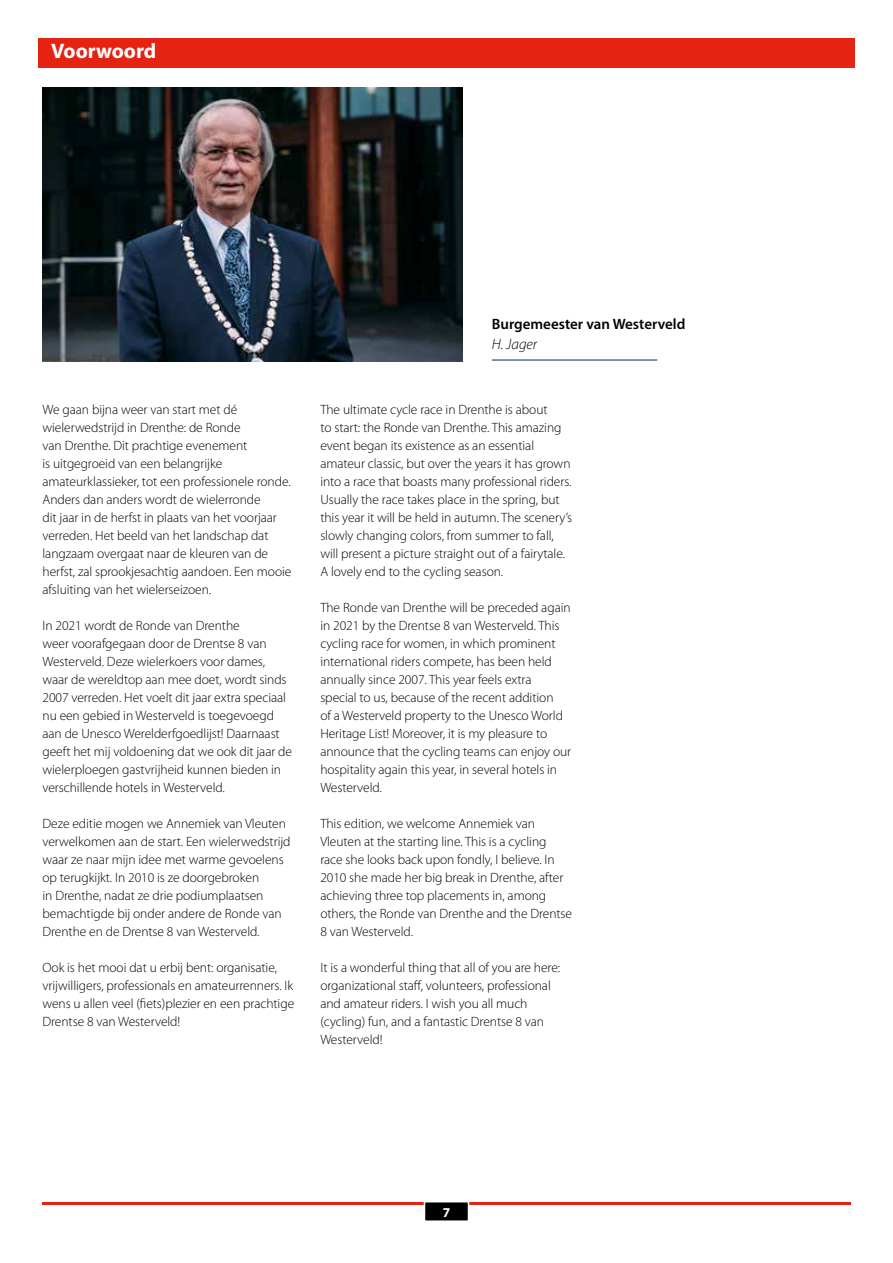
<style>
.page{position:relative;width:893px;height:1263px;background:#fff}
.page>*{position:absolute;margin:0;border:0;box-sizing:border-box;transform-origin:0 0}
.t1{font:700 21px "Myriad Pro";color:#fff}
.t2{font:600 15px "Myriad Pro";color:#000}
.t3{font:italic 300 15px "Myriad Pro";color:#000}
.t4{font:300 13.5px/18px "Myriad Pro";letter-spacing:-.005em;color:#000}
.t5{font:700 13.5px "Myriad Pro";color:#fff}
</style>
<div class="page">
<hr style="left:43px;top:1202px;width:382px;height:2px;background:#e42313">
<hr style="left:468px;top:1202px;width:382px;height:2px;background:#e42313">
<svg style="left:423px;top:1202px;width:47px;height:19px"></svg>
<div style="left:38px;top:38px;width:817px;height:30px;background:#e42313"></div>
<hr style="left:492px;top:360px;width:165px;height:1px;background:#002d51">
<img style="left:43px;top:87px;width:420px;height:274px">
<h1 class="t1" style="left:51px;top:38px;width:107px">Voorwoord</h1>
<p class="t4" style="left:43px;top:400px;width:250px">We gaan bijna weer van start met dé wielerwedstrijd in Drenthe: de Ronde<br>van Drenthe. Dit prachtige evenement<br>is uitgegroeid van een belangrijke amateurklassieker, tot een professionele ronde.<br>Anders dan anders wordt de wielerronde<br>dit jaar in de herfst in plaats van het voorjaar verreden. Het beeld van het landschap dat langzaam overgaat naar de kleuren van de herfst, zal sprookjesachtig aandoen. Een mooie afsluiting van het wielerseizoen.</p>
<p class="t4" style="left:43px;top:616px;width:251px">In 2021 wordt de Ronde van Drenthe<br>weer voorafgegaan door de Drentse 8 van Westerveld. Deze wielerkoers voor dames, waar de wereldtop aan mee doet, wordt sinds 2007 verreden. Het voelt dit jaar extra speciaal nu een gebied in Westerveld is toegevoegd aan de Unesco Werelderfgoedlijst! Daarnaast geeft het mij voldoening dat we ook dit jaar de wielerploegen gastvrijheid kunnen bieden in verschillende hotels in Westerveld.</p>
<p class="t4" style="left:43px;top:814px;width:250px">Deze editie mogen we Annemiek van Vleuten verwelkomen aan de start. Een wielerwedstrijd waar ze naar mijn idee met warme gevoelens op terugkijkt. In 2010 is ze doorgebroken<br>in Drenthe, nadat ze drie podiumplaatsen bemachtigde bij onder andere de Ronde van Drenthe en de Drentse 8 van Westerveld.</p>
<p class="t4" style="left:43px;top:958px;width:253px">Ook is het mooi dat u erbij bent: organisatie, vrijwilligers, professionals en amateurrenners. Ik wens u allen veel (fiets)plezier en een prachtige Drentse 8 van Westerveld!</p>
<p class="t2" style="left:492px;top:315px;width:195px">Burgemeester van Westerveld</p>
<p class="t3" style="left:492px;top:335px;width:47px">H. Jager</p>
<p class="t4" style="left:320px;top:400px;width:253px">The ultimate cycle race in Drenthe is about<br>to start: the Ronde van Drenthe. This amazing event began its existence as an essential amateur classic, but over the years it has grown into a race that boasts many professional riders.<br>Usually the race takes place in the spring, but this year it will be held in autumn. The scenery’s slowly changing colors, from summer to fall, will present a picture straight out of a fairytale.<br>A lovely end to the cycling season.</p>
<p class="t4" style="left:320px;top:598px;width:252px">The Ronde van Drenthe will be preceded again in 2021 by the Drentse 8 van Westerveld. This cycling race for women, in which prominent international riders compete, has been held annually since 2007. This year feels extra special to us, because of the recent addition<br>of a Westerveld property to the Unesco World Heritage List! Moreover, it is my pleasure to announce that the cycling teams can enjoy our hospitality again this year, in several hotels in Westerveld.</p>
<p class="t4" style="left:320px;top:814px;width:253px">This edition, we welcome Annemiek van Vleuten at the starting line. This is a cycling race she looks back upon fondly, I believe. In 2010 she made her big break in Drenthe, after achieving three top placements in, among others, the Ronde van Drenthe and the Drentse 8 van Westerveld.</p>
<p class="t4" style="left:320px;top:958px;width:241px">It is a wonderful thing that all of you are here: organizational staff, volunteers, professional and amateur riders. I wish you all much (cycling) fun, and a fantastic Drentse 8 van Westerveld!</p>
<p class="t5" style="left:443px;top:1203px;width:9px">7</p>
</div>
